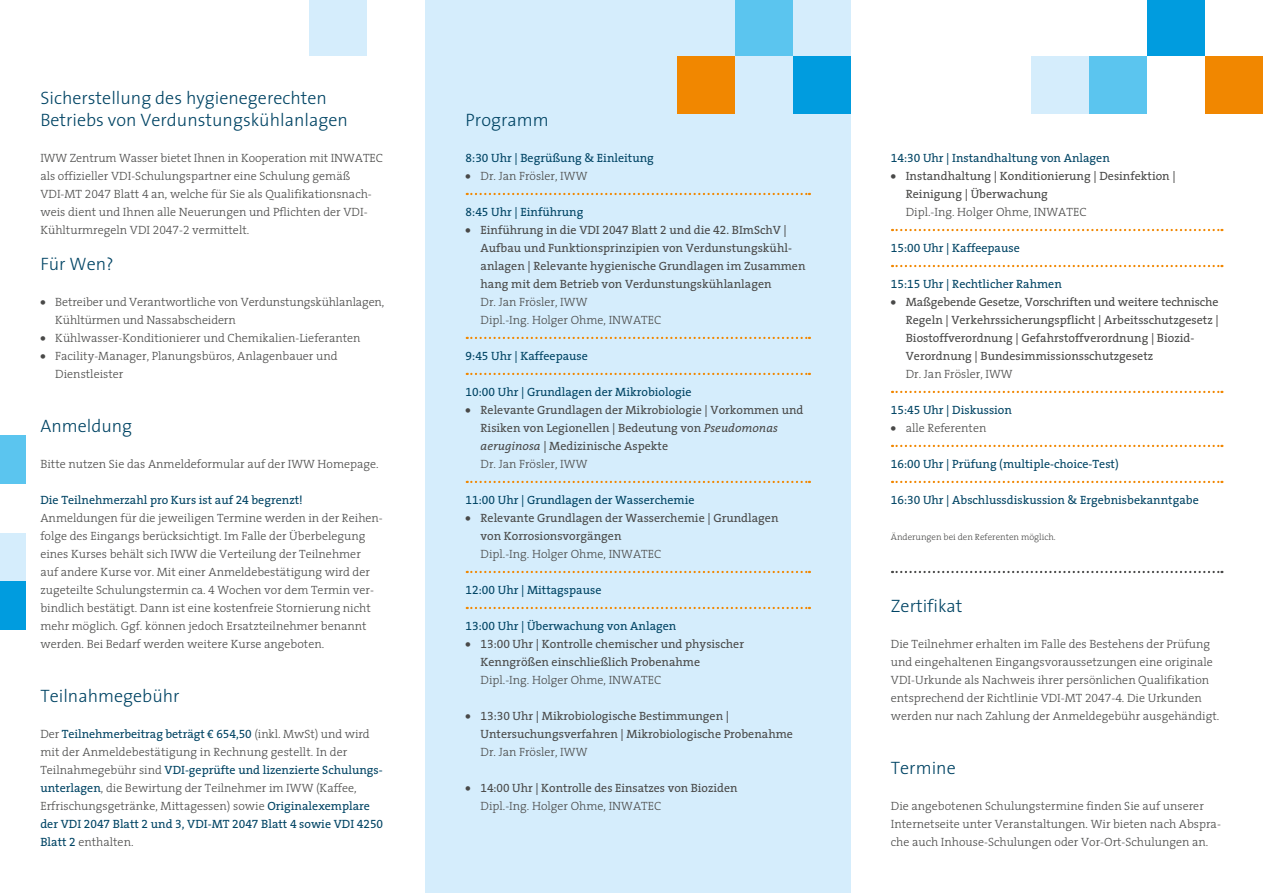
<style>
.page{position:relative;width:1263px;height:893px;background:#fff}
.page>*{position:absolute;margin:0;border:0;box-sizing:border-box;transform-origin:0 0}
.t1{font:300 18px/22.5px "The Sans 3";color:#004464}
.Fliesstext_Einzug{font:300 12px/18px "The Serif 3";color:#494948}
.t2{font:12px/18px "The Serif 5";color:#494948}
.Fliesstext{font:12px "The Serif 5";color:#004464}
.Fliesstext_Einzug-2{font:12px "The Serif 5";color:#004464}
.Fliesstext_Einzug-3{font:300 9px "The Serif 3";color:#494948}
.s1{font-family:"The Serif 3 Light Expert";font-weight:400}
.s2{font-family:"The Sans 9";font-weight:900}
.s3{font-family:"The Serif Expert"}
.s4{font-family:"The Serif 5";font-weight:400;color:#004464}
.s5{font-family:"The Serif 5 Regular Expert";font-weight:400;color:#004464}
.s6{font-family:"The Serif 5 Regular Expert"}
.s7{font-family:"The Serif 3";font-weight:300}
.s8{font-style:italic}
</style>
<div class="page">
<div style="left:425px;top:0;width:425px;height:893px;background:#d5edfc"></div>
<div style="left:309px;top:0;width:58px;height:56px;background:#d5edfc"></div>
<div style="left:1147px;top:0;width:58px;height:56px;background:#009cdf"></div>
<div style="left:1031px;top:56px;width:58px;height:58px;background:#d5edfc"></div>
<div style="left:1089px;top:56px;width:58px;height:58px;background:#5bc5ef"></div>
<div style="left:1205px;top:56px;width:58px;height:58px;background:#f18700"></div>
<div style="left:735px;top:0;width:57px;height:56px;background:#5bc5ef"></div>
<div style="left:677px;top:56px;width:58px;height:58px;background:#f18700"></div>
<div style="left:792px;top:56px;width:58px;height:58px;background:#009cdf"></div>
<div style="left:0;top:436px;width:26px;height:48px;background:#5bc5ef"></div>
<div style="left:0;top:533px;width:26px;height:48px;background:#d5edfc"></div>
<div style="left:0;top:581px;width:26px;height:49px;background:#009cdf"></div>
<svg style="left:467px;top:337px;width:343px;height:2px"></svg>
<svg style="left:467px;top:373px;width:343px;height:2px"></svg>
<svg style="left:892px;top:229px;width:330px;height:2px"></svg>
<svg style="left:892px;top:265px;width:330px;height:2px"></svg>
<svg style="left:892px;top:445px;width:330px;height:2px"></svg>
<svg style="left:892px;top:481px;width:330px;height:2px"></svg>
<svg style="left:467px;top:571px;width:343px;height:2px"></svg>
<svg style="left:467px;top:607px;width:343px;height:2px"></svg>
<svg style="left:467px;top:193px;width:343px;height:2px"></svg>
<svg style="left:467px;top:481px;width:343px;height:2px"></svg>
<svg style="left:892px;top:391px;width:330px;height:2px"></svg>
<svg style="left:892px;top:571px;width:330px;height:2px"></svg>
<p class="t1" style="left:40px;top:86px;width:309px">Sicherstellung des hygienegerechten<br>Betriebs von Verdunstungskühlanlagen</p>
<p class="Fliesstext_Einzug" style="left:40px;top:149px;width:344px">IWW Zentrum Wasser bietet Ihnen in Kooperation mit INWATEC als offizieller VDI-Schulungspartner eine Schulung gemäß VDI-MT <span class="s1">2047</span> Blatt <span class="s1">4</span> an, welche für Sie als Qualifikationsnach&shy;weis dient und Ihnen alle Neuerungen und Pflichten der VDI-Kühlturmregeln VDI <span class="s1">2047</span>-<span class="s1">2</span> vermittelt.</p>
<p class="t1" style="left:40px;top:252px;width:75px">Für Wen?</p>
<p class="Fliesstext_Einzug" style="left:55px;top:293px;width:331px;text-indent:-15px"><span class="s2">•</span> Betreiber und Verantwortliche von Verdunstungskühlanlagen,<br>Kühltürmen und Nassabscheidern</p>
<p class="Fliesstext_Einzug" style="left:40px;top:329px;width:322px"><span class="s2">•</span> Kühlwasser-Konditionierer und Chemikalien-Lieferanten</p>
<p class="Fliesstext_Einzug" style="left:55px;top:347px;width:284px;text-indent:-15px"><span class="s2">•</span> Facility-Manager, Planungsbüros, Anlagenbauer und<br>Dienstleister</p>
<p class="t1" style="left:40px;top:414px;width:93px">Anmeldung</p>
<p class="Fliesstext_Einzug" style="left:40px;top:455px;width:340px">Bitte nutzen Sie das Anmeldeformular auf der IWW Homepage.</p>
<p class="Fliesstext_Einzug-2" style="left:40px;top:490px;width:264px">Die Teilnehmerzahl pro Kurs ist auf <span class="s3">24</span> begrenzt!</p>
<p class="Fliesstext_Einzug" style="left:40px;top:509px;width:344px">Anmeldungen für die jeweiligen Termine werden in der Reihen&shy;folge des Eingangs berücksichtigt. Im Falle der Überbelegung eines Kurses behält sich IWW die Verteilung der Teilnehmer</p>
<p class="Fliesstext_Einzug" style="left:40px;top:563px;width:335px">auf andere Kurse vor. Mit einer Anmeldebestätigung wird der zugeteilte Schulungstermin ca. <span class="s1">4</span> Wochen vor dem Termin ver&shy;bindlich bestätigt. Dann ist eine kostenfreie Stornierung nicht mehr möglich. Ggf. können jedoch Ersatzteilnehmer benannt werden. Bei Bedarf werden weitere Kurse angeboten.</p>
<p class="t1" style="left:40px;top:684px;width:141px">Teilnahmegebühr</p>
<p class="Fliesstext_Einzug" style="left:40px;top:725px;width:344px">Der <span class="s4">Teilnehmerbeitrag beträgt €</span> <span class="s5">654,50</span> (inkl. MwSt) und wird mit der Anmeldebestätigung in Rechnung gestellt. In der Teilnahmegebühr sind <span class="s4">VDI-geprüfte und lizenzierte Schulungs&shy;unterlagen</span>, die Bewirtung der Teilnehmer im IWW (Kaffee, Erfrischungsgetränke, Mittagessen) sowie <span class="s4">Originalexemplare der VDI</span> <span class="s5">2047</span> <span class="s4">Blatt</span> <span class="s5">2</span> <span class="s4">und</span> <span class="s5">3</span><span class="s4">, VDI-MT</span> <span class="s5">2047</span> <span class="s4">Blatt</span> <span class="s5">4</span> <span class="s4">sowie VDI</span> <span class="s5">4250<br></span><span class="s4">Blatt</span> <span class="s5">2</span> enthalten.</p>
<p class="t1" style="left:466px;top:108px;width:85px">Programm</p>
<p class="Fliesstext" style="left:466px;top:148px;width:190px"><span class="s6">8:30</span> Uhr | Begrüßung &amp; Einleitung</p>
<p class="Fliesstext_Einzug" style="left:466px;top:167px;width:123px"><span class="s2">•</span> Dr. Jan Frösler, IWW</p>
<p class="Fliesstext" style="left:466px;top:202px;width:119px"><span class="s6">8:45</span> Uhr | Einführung</p>
<p class="t2" style="left:480px;top:221px;width:327px;text-indent:-15px"><span class="s2">•</span> Einführung in die VDI <span class="s6">2047</span> Blatt <span class="s6">2</span> und die <span class="s6">42</span>. BImSchV | Aufbau und Funktionsprinzipien von Verdunstungskühl&shy;anlagen | Relevante hygienische Grundlagen im Zusammen hang mit dem Betrieb von Verdunstungskühlanlagen<br><span class="s7">Dr. Jan Frösler, IWW<br>Dipl.-Ing. Holger Ohme, INWATEC</span></p>
<p class="Fliesstext" style="left:466px;top:346px;width:124px"><span class="s6">9:45</span> Uhr | Kaffeepause</p>
<p class="Fliesstext" style="left:466px;top:382px;width:228px"><span class="s6">10:00</span> Uhr | Grundlagen der Mikrobiologie</p>
<p class="t2" style="left:480px;top:401px;width:324px;text-indent:-15px"><span class="s2">•</span> Relevante Grundlagen der Mikrobiologie | Vorkommen und Risiken von Legionellen | Bedeutung von <span class="s8">Pseudomonas aeruginosa</span> | Medizinische Aspekte<br><span class="s7">Dr. Jan Frösler, IWW</span></p>
<p class="Fliesstext" style="left:466px;top:490px;width:230px"><span class="s6">11:00</span> Uhr | Grundlagen der Wasserchemie</p>
<p class="t2" style="left:480px;top:509px;width:300px;text-indent:-15px"><span class="s2">•</span> Relevante Grundlagen der Wasserchemie | Grundlagen von Korrosionsvorgängen<br><span class="s7">Dipl.-Ing. Holger Ohme, INWATEC</span></p>
<p class="Fliesstext" style="left:466px;top:580px;width:137px"><span class="s6">12:00</span> Uhr | Mittagspause</p>
<p class="Fliesstext" style="left:466px;top:616px;width:212px"><span class="s6">13:00</span> Uhr | Überwachung von Anlagen</p>
<p class="t2" style="left:480px;top:635px;width:265px;text-indent:-15px"><span class="s2">•</span> <span class="s6">13:00</span> Uhr | Kontrolle chemischer und physischer<br>Kenngrößen einschließlich Probenahme<br><span class="s7">Dipl.-Ing. Holger Ohme, INWATEC</span></p>
<p class="t2" style="left:480px;top:707px;width:314px;text-indent:-15px"><span class="s2">•</span> <span class="s6">13:30</span> Uhr | Mikrobiologische Bestimmungen |<br>Untersuchungsverfahren | Mikrobiologische Probenahme<br><span class="s7">Dr. Jan Frösler, IWW</span></p>
<p class="t2" style="left:480px;top:779px;width:258px;text-indent:-15px"><span class="s2">•</span> <span class="s6">14:00</span> Uhr | Kontrolle des Einsatzes von Bioziden<br><span class="s7">Dipl.-Ing. Holger Ohme, INWATEC</span></p>
<p class="Fliesstext" style="left:891px;top:148px;width:220px"><span class="s6">14:30</span> Uhr | Instandhaltung von Anlagen</p>
<p class="t2" style="left:906px;top:167px;width:271px;text-indent:-15px"><span class="s2">•</span> Instandhaltung | Konditionierung | Desinfektion |<br>Reinigung | Überwachung<br><span class="s7">Dipl.-Ing. Holger Ohme, INWATEC</span></p>
<p class="Fliesstext" style="left:891px;top:238px;width:130px"><span class="s6">15:00</span> Uhr | Kaffeepause</p>
<p class="Fliesstext" style="left:891px;top:274px;width:172px"><span class="s6">15:15</span> Uhr | Rechtlicher Rahmen</p>
<p class="t2" style="left:906px;top:293px;width:314px;text-indent:-15px"><span class="s2">•</span> Maßgebende Gesetze, Vorschriften und weitere technische Regeln | Verkehrssicherungspflicht | Arbeitsschutzgesetz | Biostoffverordnung | Gefahrstoffverordnung | Biozid-Verordnung | Bundesimmissionsschutzgesetz<br><span class="s7">Dr. Jan Frösler, IWW</span></p>
<p class="Fliesstext" style="left:891px;top:400px;width:123px"><span class="s6">15:45</span> Uhr | Diskussion</p>
<p class="Fliesstext_Einzug" style="left:891px;top:419px;width:97px"><span class="s2">•</span> alle Referenten</p>
<p class="Fliesstext" style="left:891px;top:454px;width:229px"><span class="s6">16:00</span> Uhr | Prüfung (multiple-choice-Test)</p>
<p class="Fliesstext" style="left:891px;top:490px;width:309px"><span class="s6">16:30</span> Uhr | Abschlussdiskussion &amp; Ergebnisbekanntgabe</p>
<p class="Fliesstext_Einzug-3" style="left:891px;top:530px;width:166px">Änderungen bei den Referenten möglich.</p>
<p class="t1" style="left:891px;top:594px;width:73px">Zertifikat</p>
<p class="Fliesstext_Einzug" style="left:891px;top:635px;width:330px">Die Teilnehmer erhalten im Falle des Bestehens der Prüfung und eingehaltenen Eingangsvoraussetzungen eine originale VDI-Urkunde als Nachweis ihrer persönlichen Qualifikation entsprechend der Richtlinie VDI-MT <span class="s1">2047</span>-<span class="s1">4</span>. Die Urkunden werden nur nach Zahlung der Anmeldegebühr ausgehändigt.</p>
<p class="t1" style="left:891px;top:756px;width:66px">Termine</p>
<p class="Fliesstext_Einzug" style="left:891px;top:797px;width:331px">Die angebotenen Schulungstermine finden Sie auf unserer<br>Internetseite unter Veranstaltungen. Wir bieten nach Abspra&shy;che auch Inhouse-Schulungen oder Vor-Ort-Schulungen an.</p>
</div>
